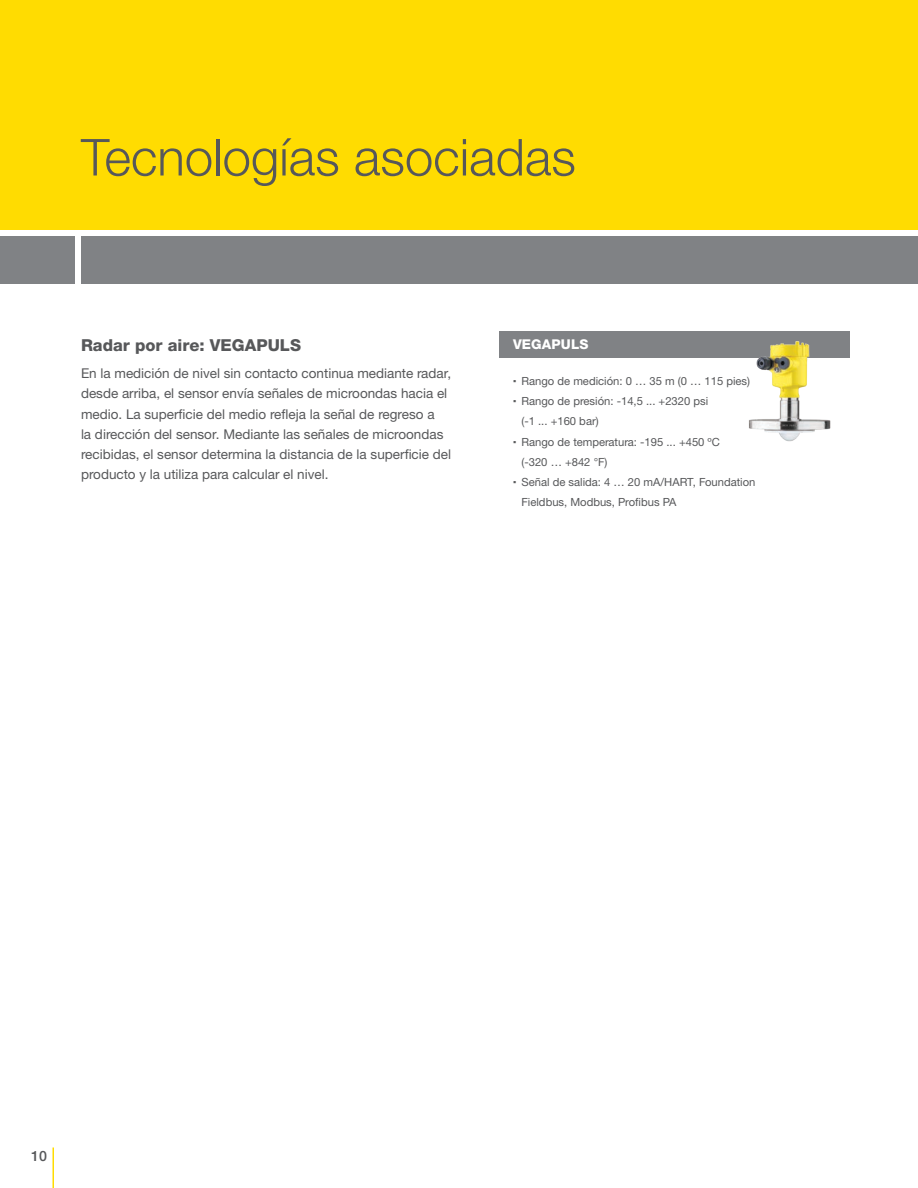
<style>
.page{position:relative;width:918px;height:1188px;background:#fff}
.page>*{position:absolute;margin:0;border:0;box-sizing:border-box;transform-origin:0 0}
._1_Headline_page_80K{font:300 51px "Helvetica Neue LTW1 G";color:#57585a}
._1_Body_text_headlin{font:800 16.5px "Helvetica Neue LTW1 G";color:#57585a}
.t1{font:500 14.25px "Helvetica Neue LTW1 G";color:#57585a}
._1_Body_text_80K_EN{font:13.5px/20.2px "Helvetica Neue LTW1 G";color:#57585a}
._3_Instrument_name_w{font:800 13.5px "Helvetica Neue LTW1 G";letter-spacing:.01em;color:#fff}
.t2{font:11.25px/20.2px "Helvetica Neue LTW1 G";color:#57585a}
.s1{font-family:"Helvetica Linotype";font-weight:700}
</style>
<div class="page">
<hr style="left:52px;top:1148px;width:2px;height:40px;background:#ffdc01">
<div style="left:81px;top:236px;width:837px;height:48px;background:#808285"></div>
<div style="left:0;top:0;width:918px;height:230px;background:#ffdc01"></div>
<div style="left:0;top:236px;width:74px;height:48px;background:#808285"></div>
<div style="left:500px;top:331px;width:350px;height:27px;background:#808285"></div>
<img style="left:749px;top:341px;width:82px;height:101px">
<p class="_1_Headline_page_80K" style="left:81px;top:126px;width:496px">Tecnologías asociadas</p>
<p class="_1_Body_text_headlin" style="left:81px;top:335px;width:222px">Radar por aire: VEGAPULS</p>
<p class="_1_Body_text_80K_EN" style="left:81px;top:363px;width:372px">En la medición de nivel sin contacto continua mediante radar, desde arriba, el sensor envía señales de microondas hacia el medio. La superficie del medio refleja la señal de regreso a<br>la dirección del sensor. Mediante las señales de microondas recibidas, el sensor determina la distancia de la superficie del producto y la utiliza para calcular el nivel.</p>
<p class="_3_Instrument_name_w" style="left:513px;top:336px;width:77px">VEGAPULS</p>
<p class="t2" style="left:513px;top:371px;width:239px"><span class="s1">▪</span> Rango de medición: 0 … 35 m (0 … 115 pies)</p>
<p class="t2" style="left:522px;top:391px;width:188px;text-indent:-9px"><span class="s1">▪</span> Rango de presión: -14,5 ... +2320 psi (-1 ... +160 bar)</p>
<p class="t2" style="left:522px;top:431px;width:200px;text-indent:-9px"><span class="s1">▪</span> Rango de temperatura: -195 ... +450 ºC (-320 … +842 °F)</p>
<p class="t2" style="left:522px;top:472px;width:235px;text-indent:-9px"><span class="s1">▪</span> Señal de salida: 4 … 20 mA/HART, Foundation<br>Fieldbus, Modbus, Profibus PA</p>
<p class="t1" style="left:31px;top:1147px;width:17px">10</p>
</div>
